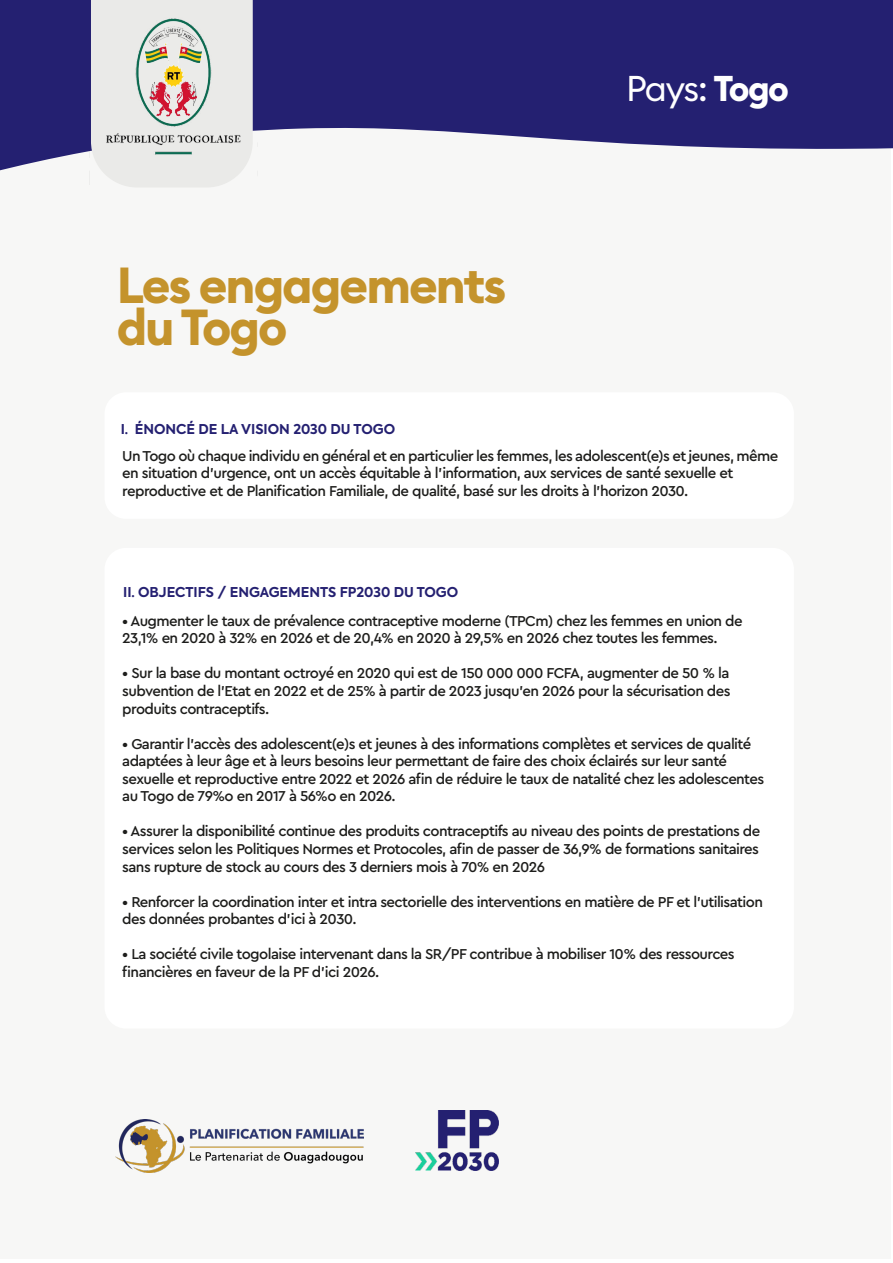
<style>
.page{position:relative;width:893px;height:1263px;background:#fff}
.page>*{position:absolute;margin:0;border:0;box-sizing:border-box;transform-origin:0 0}
.t1{font:700 49.95px/41.4px "Euclid Circular B";letter-spacing:-.04em;color:#c4932c}
.t2{font:35.4px "Euclid Circular B";color:#fff}
.t3{font:500 15px/17.5px "Cera Pro";letter-spacing:-.04em;color:#1d1d1b}
.t4{font:700 13.5px "Axiforma";color:#242071}
.s1{font-weight:700}
</style>
<div class="page">
<div style="left:0;top:90px;width:891px;height:1168px;background:#f7f7f6"></div>
<svg style="left:0;top:0;width:893px;height:171px;fill:#242071"></svg>
<div style="left:105px;top:392px;width:689px;height:127px;background:#fff;border-radius:21px"></div>
<div style="left:105px;top:548px;width:689px;height:480px;background:#fff;border-radius:21px"></div>
<img style="left:415px;top:1110px;width:83px;height:60px">
<img style="left:116px;top:1119px;width:248px;height:53px">
<img style="left:90px;top:0;width:168px;height:184px">
<h1 class="t1" style="left:117px;top:265px;width:391px">Les engagements du Togo</h1>
<h2 class="t2" style="left:626px;top:65px;width:164px">Pays: <span class="s1">Togo</span></h2>
<p class="t4" style="left:121px;top:420px;width:276px">I. ÉNONCÉ DE LA VISION 2030 DU TOGO</p>
<p class="t3" style="left:122px;top:446px;width:657px">Un Togo où chaque individu en général et en particulier les femmes, les adolescent(e)s et jeunes, même en situation d’urgence, ont un accès équitable à l’information, aux services de santé sexuelle et reproductive et de Planification Familiale, de qualité, basé sur les droits à l’horizon 2030.</p>
<p class="t4" style="left:123px;top:583px;width:337px">II. OBJECTIFS / ENGAGEMENTS FP2030 DU TOGO</p>
<p class="t3" style="left:122px;top:611px;width:622px">• Augmenter le taux de prévalence contraceptive moderne (TPCm) chez les femmes en union de<br>23,1% en 2020 à 32% en 2026 et de 20,4% en 2020 à 29,5% en 2026 chez toutes les femmes.</p>
<p class="t3" style="left:122px;top:664px;width:610px;text-align:justify">• Sur la base du montant octroyé en 2020 qui est de 150 000 000 FCFA, augmenter de 50 % la subvention de l’Etat en 2022 et de 25% à partir de 2023 jusqu’en 2026 pour la sécurisation des produits contraceptifs.</p>
<p class="t3" style="left:122px;top:734px;width:643px">• Garantir l'accès des adolescent(e)s et jeunes à des informations complètes et services de qualité adaptées à leur âge et à leurs besoins leur permettant de faire des choix éclairés sur leur santé sexuelle et reproductive entre 2022 et 2026 afin de réduire le taux de natalité chez les adolescentes au Togo de 79%o en 2017 à 56%o en 2026.</p>
<p class="t3" style="left:122px;top:822px;width:640px;text-align:justify">• Assurer la disponibilité continue des produits contraceptifs au niveau des points de prestations de services selon les Politiques Normes et Protocoles, afin de passer de 36,9% de formations sanitaires sans rupture de stock au cours des 3 derniers mois à 70% en 2026</p>
<p class="t3" style="left:122px;top:892px;width:642px">• Renforcer la coordination inter et intra sectorielle des interventions en matière de PF et l’utilisation des données probantes d’ici à 2030.</p>
<p class="t3" style="left:122px;top:945px;width:614px">• La société civile togolaise intervenant dans la SR/PF contribue à mobiliser 10% des ressources financières en faveur de la PF d’ici 2026.</p>
</div>
